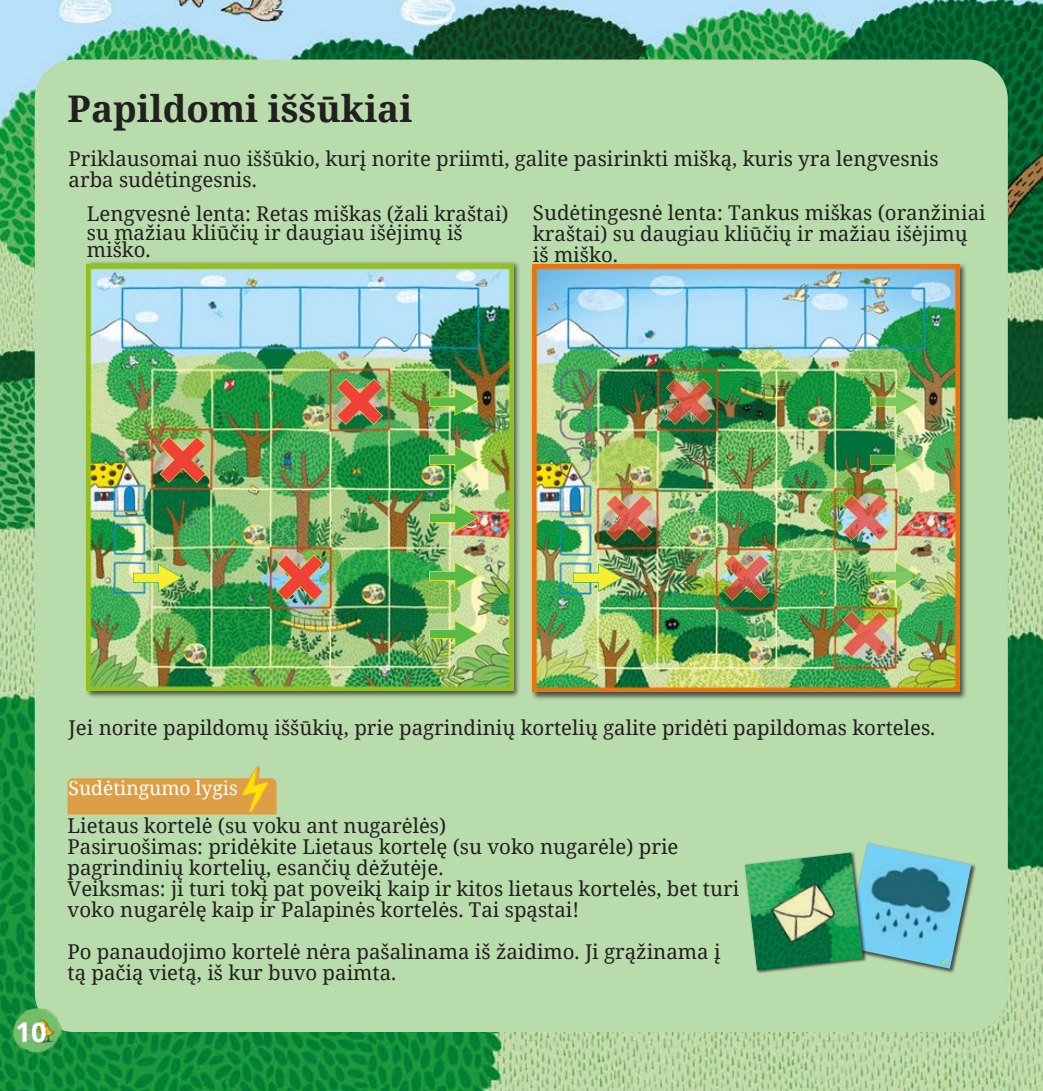
<style>
.page{position:relative;width:1043px;height:1091px;background:#fff}
.page>*{position:absolute;margin:0;border:0;box-sizing:border-box;transform-origin:0 0}
.t1{font:700 36.75px "Noto Serif";color:#231f20}
.t2{font:700 27.3px "Open Sans";color:#fff}
.t3{font:20.47px/21px "Noto Serif";color:#231f20}
.t4{font:19.25px "Noto Serif";color:#fff}
</style>
<div class="page">
<img style="left:0;top:0;width:1042px;height:1091px">
<div style="left:35px;top:60px;width:972px;height:972px;background:#b8dcab;border-radius:40px"></div>
<img style="left:11px;top:1006px;width:52px;height:48px">
<svg style="left:19px;top:1025px;width:21px;height:19px"></svg>
<div style="left:68px;top:778px;width:208px;height:36px;background:#de9e45"></div>
<img style="left:532px;top:264px;width:434px;height:435px">
<img style="left:533px;top:265px;width:426px;height:426px">
<svg style="left:605px;top:494px;width:47px;height:47px;background:#b47f61"></svg>
<img style="left:665px;top:378px;width:47px;height:47px">
<img style="left:723px;top:554px;width:46px;height:47px">
<img style="left:842px;top:494px;width:46px;height:47px">
<img style="left:842px;top:611px;width:46px;height:46px">
<svg style="left:869px;top:387px;width:50px;height:29px"></svg>
<svg style="left:869px;top:445px;width:50px;height:29px"></svg>
<svg style="left:869px;top:562px;width:50px;height:28px"></svg>
<img style="left:86px;top:262px;width:433px;height:435px">
<img style="left:87px;top:264px;width:426px;height:427px">
<svg style="left:133px;top:563px;width:49px;height:29px"></svg>
<svg style="left:160px;top:436px;width:46px;height:47px;background:#ba734d"></svg>
<img style="left:277px;top:554px;width:46px;height:47px">
<svg style="left:336px;top:378px;width:47px;height:47px;background:#ad754d"></svg>
<svg style="left:429px;top:387px;width:50px;height:29px"></svg>
<svg style="left:429px;top:445px;width:50px;height:29px"></svg>
<svg style="left:429px;top:504px;width:50px;height:28px"></svg>
<svg style="left:429px;top:562px;width:50px;height:28px"></svg>
<svg style="left:429px;top:620px;width:50px;height:28px"></svg>
<img style="left:241px;top:766px;width:28px;height:48px">
<img style="left:926px;top:864px;width:50px;height:109px">
<img style="left:865px;top:843px;width:106px;height:125px">
<svg style="left:936px;top:955px;width:12px;height:8px"></svg>
<img style="left:756px;top:850px;width:111px;height:124px">
<img style="left:744px;top:852px;width:118px;height:118px">
<svg style="left:572px;top:563px;width:51px;height:29px"></svg>
<p class="t1" style="left:68px;top:83px;width:346px">Papildomi iššūkiai</p>
<p class="t3" style="left:69px;top:147px;width:871px">Priklausomai nuo iššūkio, kurį norite priimti, galite pasirinkti mišką, kuris yra lengvesnis arba sudėtingesnis.</p>
<p class="t3" style="left:87px;top:203px;width:423px">Lengvesnė lenta: Retas miškas (žali kraštai)</p>
<p class="t3" style="left:87px;top:223px;width:377px;line-height:17.2px">su mažiau kliūčių ir daugiau išėjimų iš miško.</p>
<p class="t3" style="left:533px;top:202px;width:454px">Sudėtingesnė lenta: Tankus miškas (oranžiniai kraštai) su daugiau kliūčių ir mažiau išėjimų iš miško.</p>
<p class="t2" style="left:15px;top:1013px;width:33px">10</p>
<p class="t3" style="left:69px;top:717px;width:868px">Jei norite papildomų iššūkių, prie pagrindinių kortelių galite pridėti papildomas korteles.</p>
<p class="t4" style="left:69px;top:774px;width:170px">Sudėtingumo lygis</p>
<p class="t3" style="left:68px;top:815px;width:380px">Lietaus kortelė (su voku ant nugarėlės)</p>
<p class="t3" style="left:68px;top:836px;width:612px">Pasiruošimas: pridėkite Lietaus kortelę (su voko nugarėle) prie pagrindinių kortelių, esančių dėžutėje.</p>
<p class="t3" style="left:68px;top:878px;width:673px">Veiksmas: ji turi tokį pat poveikį kaip ir kitos lietaus kortelės, bet turi voko nugarėlę kaip ir Palapinės kortelės. Tai spąstai!</p>
<p class="t3" style="left:68px;top:941px;width:654px">Po panaudojimo kortelė nėra pašalinama iš žaidimo. Ji grąžinama į tą pačią vietą, iš kur buvo paimta.</p>
</div>
